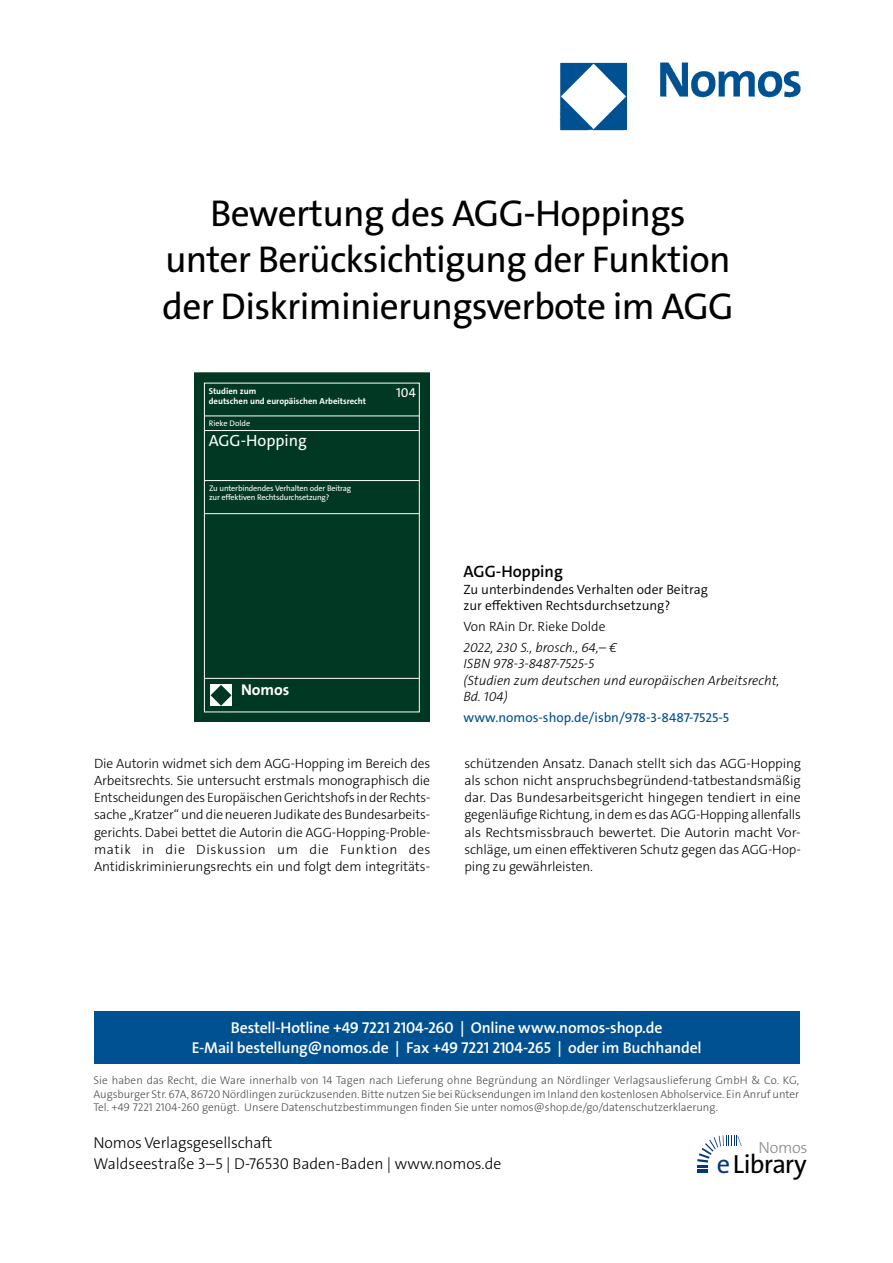
<style>
.page{position:relative;width:893px;height:1263px;background:#fff}
.page>*{position:absolute;margin:0;border:0;box-sizing:border-box;transform-origin:0 0}
.t1{font:37.5px/46.5px "The Sans Os F";letter-spacing:-.02em;color:#000;text-align:center}
.t2{font:26.4px "The Sans Os F";letter-spacing:-.03em;color:#000}
.t3{font:600 16.5px "The Sans C5";color:#000}
.t4{font:16.35px "The Sans C5";color:#fff}
.t5{font:300 16.2px "The Sans Os F";letter-spacing:-.02em;color:#87888a}
.t6{font:600 15.75px/21px "The Sans Os F";letter-spacing:-.01em;color:#fff;text-align:center}
.t7{font:300 15.75px/21px "The Sans Os F";color:#000}
.t8{font:700 15.75px "The Sans C5";color:#fff}
.t9{font:300 13.5px/17.2px "The Sans C5";letter-spacing:-.01em;color:#000;text-align:justify}
.t10{font:italic 300 13.5px/16.5px "The Sans C5";color:#000}
.t11{font:300 13.5px/16.5px "The Sans C5";color:#000}
.t12{font:13.5px "The Sans C5";color:#005192}
.t13{font:13.05px "The Sans C5";color:#fff}
.t14{font:300 11.25px/13.5px "The Sans Os F";color:#4b4b4d;text-align:justify}
.t15{font:700 8.7px/10.4px "The Sans C5";color:#fff}
.t16{font:8.1px/9.3px "The Sans C5";letter-spacing:-.02em;color:#fff}
.t17{font:8.1px "The Sans C5";color:#fff}
.s1{color:#003882}
</style>
<div class="page">
<img style="left:559px;top:62px;width:242px;height:69px">
<div style="left:94px;top:1011px;width:705px;height:52px;background:#005192"></div>
<svg style="left:697px;top:1135px;width:45px;height:38px"></svg>
<div style="left:194px;top:373px;width:236px;height:348px;background:#003823"></div>
<div style="left:204px;top:383px;width:216px;height:329px;border:1px solid #fff"></div>
<hr style="left:204px;top:416px;width:216px;height:1px;background:#fff">
<hr style="left:204px;top:430px;width:216px;height:1px;background:#fff">
<hr style="left:204px;top:480px;width:216px;height:1px;background:#fff">
<hr style="left:204px;top:513px;width:216px;height:1px;background:#fff">
<hr style="left:204px;top:678px;width:216px;height:1px;background:#fff">
<div style="left:210px;top:684px;width:22px;height:22px;background:#fff"></div>
<svg style="left:211px;top:685px;width:20px;height:21px"></svg>
<h1 class="t1" style="left:162px;top:194px;width:573px">Bewertung des AGG-Hoppings<br>unter Berücksichtigung der Funktion der Diskriminierungsverbote im AGG</h1>
<p class="t15" style="left:209px;top:386px;width:159px">Studien zum<br>deutschen und europäischen Arbeitsrecht</p>
<p class="t17" style="left:209px;top:418px;width:43px">Rieke Dolde</p>
<p class="t4" style="left:209px;top:430px;width:100px">AGG-Hopping</p>
<p class="t16" style="left:209px;top:483px;width:144px">Zu unterbindendes Verhalten oder Beitrag zur effektiven Rechtsdurchsetzung?</p>
<p class="t13" style="left:396px;top:384px;width:21px">104</p>
<p class="t8" style="left:241px;top:680px;width:50px">Nomos</p>
<p class="t3" style="left:463px;top:561px;width:101px">AGG-Hopping</p>
<p class="t11" style="left:463px;top:581px;width:246px">Zu unterbindendes Verhalten oder Beitrag zur effektiven Rechtsdurchsetzung?</p>
<p class="t9" style="left:463px;top:618px;width:143px">Von RAin Dr. Rieke Dolde</p>
<p class="t10" style="left:463px;top:639px;width:318px">2022, 230 S., brosch., 64,– €<br>ISBN 978-3-8487-7525-5<br>(Studien zum deutschen und europäischen Arbeitsrecht,<br>Bd. 104)</p>
<p class="t12" style="left:463px;top:709px;width:267px">www.nomos-shop.de/isbn/978-3-8487-7525-5</p>
<p class="t9" style="left:94px;top:755px;width:338px">Die Autorin widmet sich dem AGG-Hopping im Bereich des Arbeitsrechts. Sie untersucht erstmals monographisch die Entscheidungen des Europäischen Gerichtshofs in der Rechts&shy;sache „Kratzer“ und die neueren Judikate des Bundesarbeits&shy;gerichts. Dabei bettet die Autorin die AGG-Hopping-Proble&shy;matik in die Diskussion um die Funktion des Antidiskriminierungsrechts ein und folgt dem integritäts-</p>
<p class="t9" style="left:464px;top:755px;width:338px">schützenden Ansatz. Danach stellt sich das AGG-Hopping als schon nicht anspruchsbegründend-tatbestandsmäßig dar. Das Bundesarbeitsgericht hingegen tendiert in eine gegenläufige Richtung, in dem es das AGG-Hopping allenfalls als Rechtsmissbrauch bewertet. Die Autorin macht Vor&shy;schläge, um einen effektiveren Schutz gegen das AGG-Hop&shy;ping zu gewährleisten.</p>
<p class="t6" style="left:192px;top:1017px;width:511px">Bestell-Hotline +49 7221 2104-260 | Online www.nomos-shop.de<br>E-Mail bestellung@nomos.de | Fax +49 7221 2104-265 | oder im Buchhandel</p>
<p class="t14" style="left:94px;top:1074px;width:707px">Sie haben das Recht, die Ware innerhalb von 14 Tagen nach Lieferung ohne Begründung an Nördlinger Verlagsauslieferung GmbH &amp; Co. KG, Augsburger Str. 67A, 86720 Nördlingen zurückzusenden. Bitte nutzen Sie bei Rücksendungen im Inland den kostenlosen Abholservice. Ein Anruf unter Tel. +49 7221 2104-260 genügt. Unsere Datenschutzbestimmungen finden Sie unter nomos@shop.de/go/datenschutzerklaerung.</p>
<p class="t7" style="left:94px;top:1133px;width:409px">Nomos Verlagsgesellschaft<br>Waldseestraße 3–5 | D-76530 Baden-Baden | www.nomos.de</p>
<p class="t5" style="left:758px;top:1137px;width:51px">Nomos</p>
<h2 class="t2" style="left:717px;top:1153px;width:91px"><span class="s1">e</span>Library</h2>
</div>
